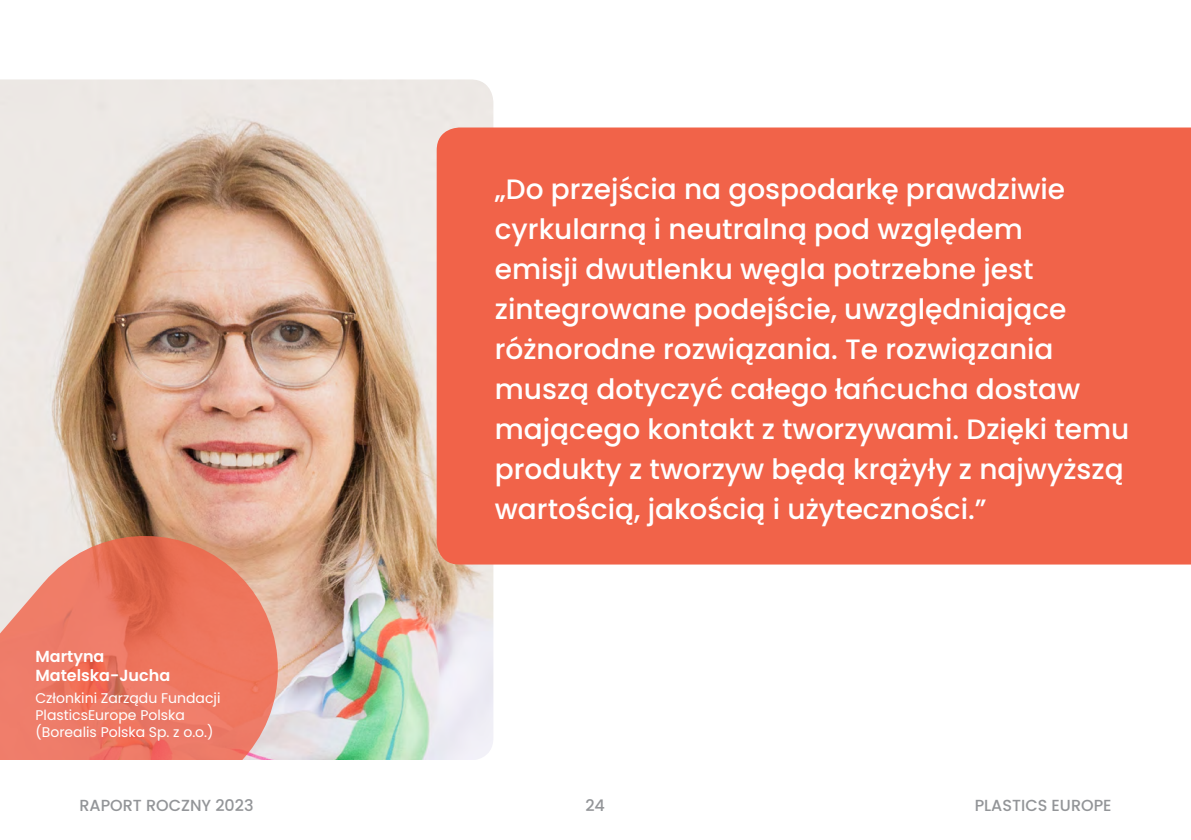
<style>
.page{position:relative;width:1191px;height:840px;background:#fff}
.page>*{position:absolute;margin:0;border:0;box-sizing:border-box;transform-origin:0 0}
.t1{font:500 28px/40px "Poppins";color:#fff}
.t2{font:500 16px "Poppins";color:#939598}
.t3{font:600 16px/19.2px "Poppins";color:#fff}
.t4{font:14px/16.8px "Poppins";color:#fff}
</style>
<div class="page">
<img style="left:0;top:79px;width:493px;height:681px">
<svg style="left:0;top:520px;width:294px;height:240px;background:#e88974"></svg>
<div style="left:437px;top:127px;width:754px;height:437px;background:#f16349"></div>
<p class="t3" style="left:35px;top:646px;width:136px">Martyna<br>Matelska-Jucha</p>
<p class="t4" style="left:35px;top:689px;width:186px">Członkini Zarządu Fundacji<br>PlasticsEurope Polska (Borealis Polska Sp. z o.o.)</p>
<p class="t2" style="left:79px;top:796px;width:176px">RAPORT ROCZNY 2023</p>
<p class="t1" style="left:495px;top:169px;width:636px">„Do przejścia na gospodarkę prawdziwie cyrkularną i neutralną pod względem<br>emisji dwutlenku węgla potrzebne jest zintegrowane podejście, uwzględniające różnorodne rozwiązania. Te rozwiązania muszą dotyczyć całego łańcucha dostaw mającego kontakt z tworzywami. Dzięki temu produkty z tworzyw będą krążyły z najwyższą wartością, jakością i użyteczności.”</p>
<p class="t2" style="left:585px;top:796px;width:21px">24</p>
<p class="t2" style="left:974px;top:796px;width:138px">PLASTICS EUROPE</p>
</div>
